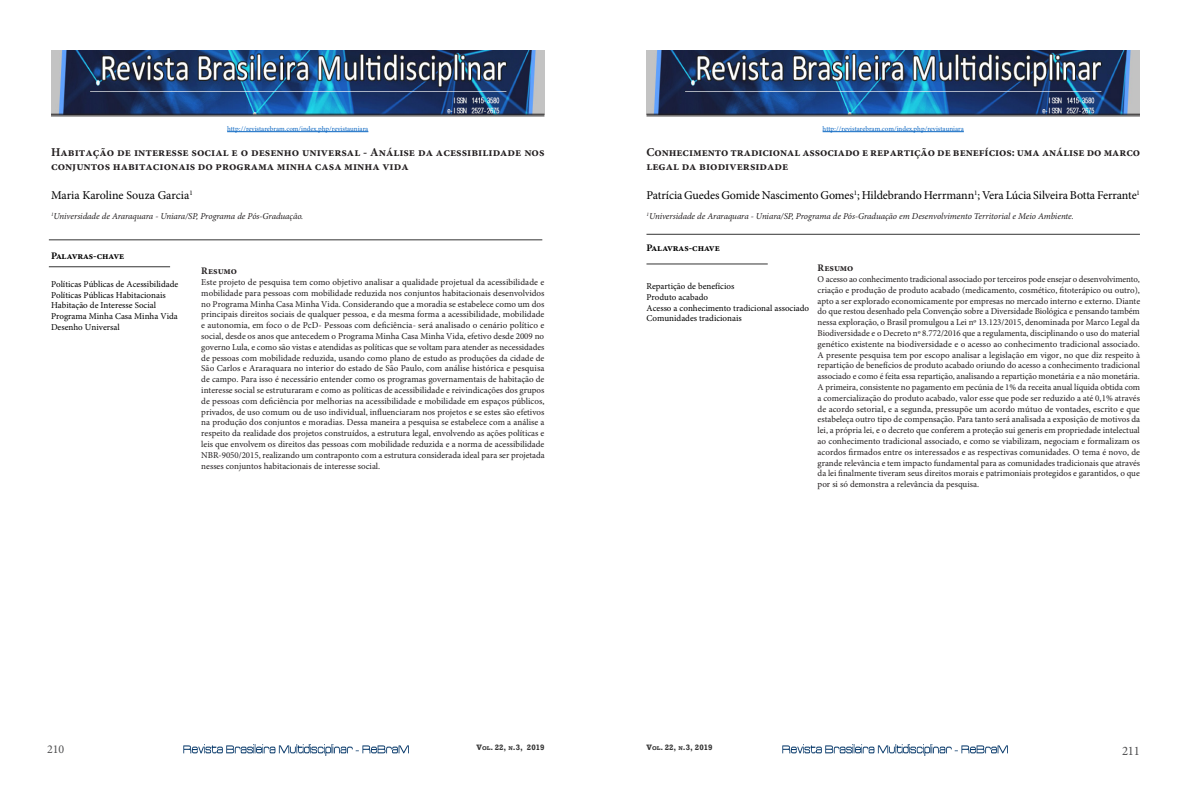
<style>
.page{position:relative;width:1191px;height:794px;background:#fff}
.page>*{position:absolute;margin:0;border:0;box-sizing:border-box;transform-origin:0 0}
.t1{font:13px "Minion Pro";color:#4f4f50}
.Corpo_do_texto{font:700 12px/14.4px "Minion Pro";color:#231f20}
.Nomes_autores{font:12px "Minion Pro";letter-spacing:-.015em;color:#000}
.t2{font:12px "Minion Pro";color:#4f4f50}
.Nomes_autores-2{font:700 10px "Minion 3";letter-spacing:.02em;color:#000}
.Nomes_autores-3{font:700 10px "Minion Pro";letter-spacing:-.005em;color:#231f20}
.Corpo_do_texto-2{font:9px/10.8px "Minion Pro";color:#231f20;text-align:justify}
.Corpo_do_texto-3{font:9px "Minion Pro";color:#000}
.Nomes_autores-4{font:italic 9px "Minion Pro";letter-spacing:-.01em;color:#231f20}
.t3{font:700 8px "Rockwell";color:#333}
.Citação_com_recuo{font:7px "Minion 3";color:#0563c1}
.s1{font-size:5.6px}
</style>
<div class="page">
<img style="left:183px;top:744px;width:226px;height:11px">
<img style="left:782px;top:744px;width:225px;height:11px">
<hr style="left:227px;top:131px;width:141px;height:1px;background:#0563c1">
<hr style="left:49px;top:239px;width:493px;height:1px;background:#333">
<hr style="left:49px;top:266px;width:121px;height:1px;background:#333">
<img style="left:51px;top:50px;width:493px;height:64px">
<hr style="left:51px;top:114px;width:493px;height:1px;background:#231f20">
<hr style="left:51px;top:116px;width:493px;height:1px;background:#231f20">
<hr style="left:822px;top:131px;width:142px;height:1px;background:#0563c1">
<hr style="left:646px;top:234px;width:494px;height:1px;background:#333">
<hr style="left:646px;top:264px;width:121px;height:1px;background:#333">
<img style="left:646px;top:50px;width:494px;height:64px">
<hr style="left:646px;top:114px;width:494px;height:1px;background:#231f20">
<hr style="left:646px;top:116px;width:494px;height:1px;background:#231f20">
<p class="Citação_com_recuo" style="left:227px;top:124px;width:143px">http://revistarebram.com/index.php/revistauniara</p>
<p class="Corpo_do_texto" style="left:51px;top:145px;width:495px">Habitação de interesse social e o desenho universal - Análise da acessibilidade nos conjuntos habitacionais do programa minha casa minha vida</p>
<p class="Nomes_autores" style="left:51px;top:187px;width:143px">Maria Karoline Souza Garcia<sup>1</sup></p>
<p class="Nomes_autores-4" style="left:51px;top:210px;width:254px"><sup>1</sup>Universidade de Araraquara - Uniara/SP, Programa de Pós-Graduação.</p>
<p class="Nomes_autores-2" style="left:51px;top:249px;width:75px">Palavras-chave</p>
<p class="Corpo_do_texto-3" style="left:51px;top:278px;width:129px">Políticas Públicas de Acessibilidade</p>
<p class="Corpo_do_texto-3" style="left:51px;top:289px;width:116px">Políticas Públicas Habitacionais</p>
<p class="Corpo_do_texto-3" style="left:51px;top:299px;width:107px">Habitação de Interesse Social</p>
<p class="Corpo_do_texto-3" style="left:51px;top:310px;width:128px">Programa Minha Casa Minha Vida</p>
<p class="Corpo_do_texto-3" style="left:51px;top:321px;width:70px">Desenho Universal</p>
<p class="Nomes_autores-3" style="left:201px;top:264px;width:37px">Resumo</p>
<p class="Corpo_do_texto-2" style="left:201px;top:277px;width:345px">Este projeto de pesquisa tem como objetivo analisar a qualidade projetual da acessibilidade e mobilidade para pessoas com mobilidade reduzida nos conjuntos habitacionais desenvolvidos no Programa Minha Casa Minha Vida. Considerando que a moradia se estabelece como um dos principais direitos sociais de qualquer pessoa, e da mesma forma a acessibilidade, mobilidade e autonomia, em foco o de PcD- Pessoas com deficiência- será analisado o cenário político e social, desde os anos que antecedem o Programa Minha Casa Minha Vida, efetivo desde 2009 no governo Lula, e como são vistas e atendidas as políticas que se voltam para atender as necessidades de pessoas com mobilidade reduzida, usando como plano de estudo as produções da cidade de São Carlos e Araraquara no interior do estado de São Paulo, com análise histórica e pesquisa de campo. Para isso é necessário entender como os programas governamentais de habitação de interesse social se estruturaram e como as políticas de acessibilidade e reivindicações dos grupos de pessoas com deficiência por melhorias na acessibilidade e mobilidade em espaços públicos, privados, de uso comum ou de uso individual, influenciaram nos projetos e se estes são efetivos na produção dos conjuntos e moradias. Dessa maneira a pesquisa se estabelece com a análise a respeito da realidade dos projetos construídos, a estrutura legal, envolvendo as ações políticas e leis que envolvem os direitos das pessoas com mobilidade reduzida e a norma de acessibilidade NBR-9050/2015, realizando um contraponto com a estrutura considerada ideal para ser projetada nesses conjuntos habitacionais de interesse social.</p>
<p class="Citação_com_recuo" style="left:822px;top:124px;width:143px">http://revistarebram.com/index.php/revistauniara</p>
<p class="Corpo_do_texto" style="left:646px;top:145px;width:495px">Conhecimento tradicional associado e repartição de benefícios: uma análise do marco legal da biodiversidade</p>
<p class="Nomes_autores" style="left:646px;top:187px;width:495px">Patrícia Guedes Gomide Nascimento Gomes<sup>1</sup>; Hildebrando Herrmann<sup>1</sup>; Vera Lúcia Silveira Botta Ferrante<sup>1</sup></p>
<p class="Nomes_autores-4" style="left:646px;top:210px;width:429px"><sup>1</sup>Universidade de Araraquara - Uniara/SP, Programa de Pós-Graduação em Desenvolvimento Territorial e Meio Ambiente.</p>
<p class="Nomes_autores-2" style="left:646px;top:241px;width:75px">Palavras-chave</p>
<p class="Corpo_do_texto-3" style="left:646px;top:280px;width:89px">Repartição de benefícios</p>
<p class="Corpo_do_texto-3" style="left:646px;top:291px;width:63px">Produto acabado</p>
<p class="Corpo_do_texto-3" style="left:646px;top:302px;width:164px">Acesso a conhecimento tradicional associado</p>
<p class="Corpo_do_texto-3" style="left:646px;top:312px;width:97px">Comunidades tradicionais</p>
<p class="Nomes_autores-3" style="left:817px;top:261px;width:37px">Resumo</p>
<p class="Corpo_do_texto-2" style="left:817px;top:274px;width:324px">O acesso ao conhecimento tradicional associado por terceiros pode ensejar o desenvolvimento, criação e produção de produto acabado (medicamento, cosmético, fitoterápico ou outro), apto a ser explorado economicamente por empresas no mercado interno e externo. Diante do que restou desenhado pela Convenção sobre a Diversidade Biológica e pensando também nessa exploração, o Brasil promulgou a Lei nº 13.123/2015, denominada por Marco Legal da Biodiversidade e o Decreto nº 8.772/2016 que a regulamenta, disciplinando o uso do material genético existente na biodiversidade e o acesso ao conhecimento tradicional associado.<br>A presente pesquisa tem por escopo analisar a legislação em vigor, no que diz respeito à repartição de benefícios de produto acabado oriundo do acesso a conhecimento tradicional associado e como é feita essa repartição, analisando a repartição monetária e a não monetária.<br>A primeira, consistente no pagamento em pecúnia de 1% da receita anual líquida obtida com a comercialização do produto acabado, valor esse que pode ser reduzido a até 0,1% através de acordo setorial, e a segunda, pressupõe um acordo mútuo de vontades, escrito e que estabeleça outro tipo de compensação. Para tanto será analisada a exposição de motivos da lei, a própria lei, e o decreto que conferem a proteção sui generis em propriedade intelectual ao conhecimento tradicional associado, e como se viabilizam, negociam e formalizam os acordos firmados entre os interessados e as respectivas comunidades. O tema é novo, de grande relevância e tem impacto fundamental para as comunidades tradicionais que através da lei finalmente tiveram seus direitos morais e patrimoniais protegidos e garantidos, o que por si só demonstra a relevância da pesquisa.</p>
<p class="t3" style="left:476px;top:742px;width:70px">V<span class="s1">OL</span>. 22, <span class="s1">N</span>.3, 2019</p>
<p class="t3" style="left:646px;top:742px;width:68px">V<span class="s1">OL</span>. 22, <span class="s1">N</span>.3, 2019</p>
<h2 class="t2" style="left:47px;top:741px;width:19px">210</h2>
<h1 class="t1" style="left:1122px;top:742px;width:19px">211</h1>
</div>
